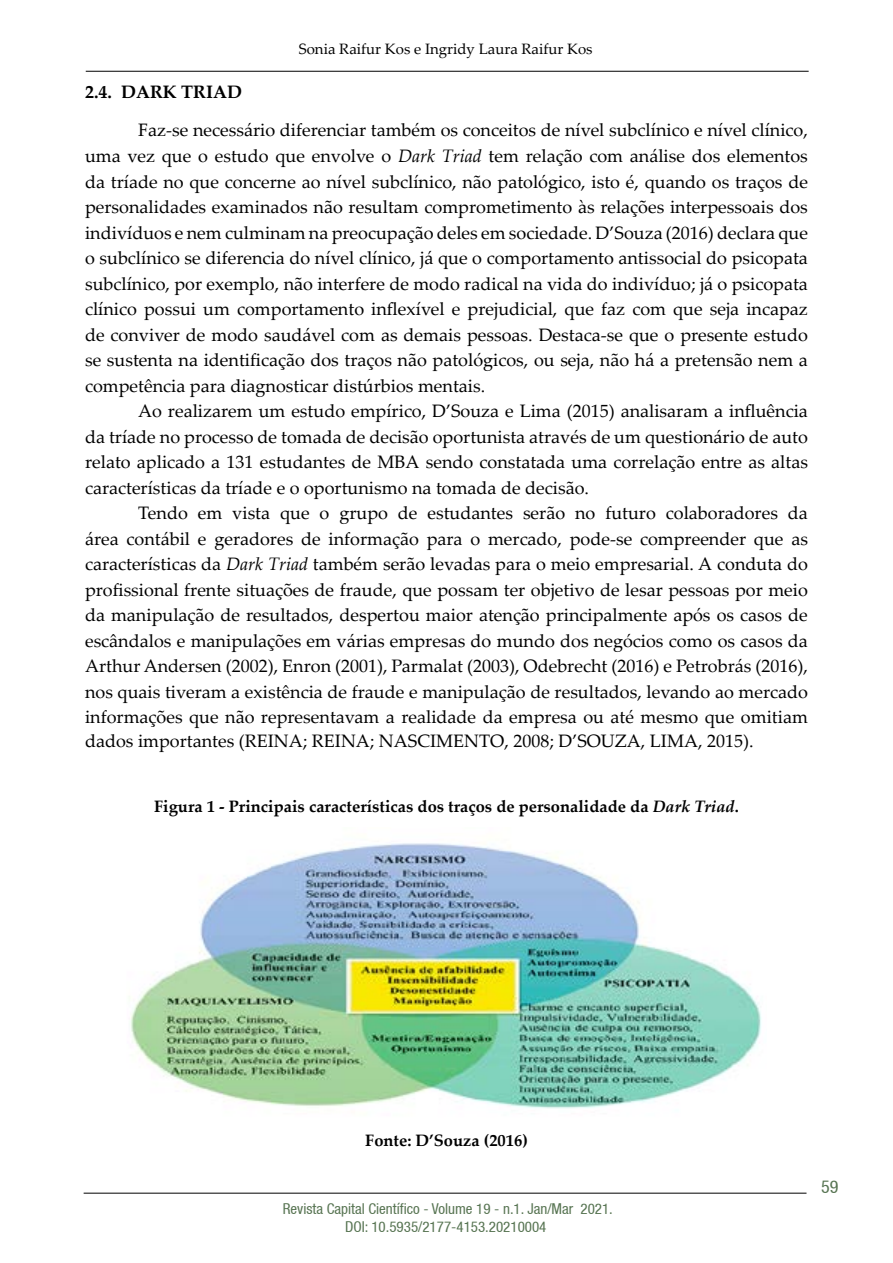
<style>
.page{position:relative;width:893px;height:1263px;background:#fff}
.page>*{position:absolute;margin:0;border:0;box-sizing:border-box;transform-origin:0 0}
.t1{font:18px/25.5px "Palatino Linotype";color:#000;text-align:justify}
.t2{font:700 18px "Palatino Linotype";color:#000}
.t3{font:condensed 18px "Helvetica 57";color:#577452}
.t4{font:700 16.5px "Palatino Linotype";color:#000}
.t5{font:condensed 15px/18px "Helvetica 57";color:#577452;text-align:center}
.t6{font:15px "Palatino Linotype";color:#000}
.s1{font-style:italic}
</style>
<div class="page">
<hr style="left:86px;top:71px;width:723px;height:1px;background:#000">
<hr style="left:84px;top:1193px;width:722px;height:1px;background:#000">
<img style="left:129px;top:843px;width:633px;height:266px">
<p class="t6" style="left:299px;top:38px;width:295px">Sonia Raifur Kos e Ingridy Laura Raifur Kos</p>
<p class="t2" style="left:85px;top:79px;width:158px">2.4. DARK TRIAD</p>
<p class="t1" style="left:85px;top:117px;width:724px;text-indent:53px">Faz-se necessário diferenciar também os conceitos de nível subclínico e nível clínico, uma vez que o estudo que envolve o <span class="s1">Dark Triad</span> tem relação com análise dos elementos da tríade no que concerne ao nível subclínico, não patológico, isto é, quando os traços de personalidades examinados não resultam comprometimento às relações interpessoais dos indivíduos e nem culminam na preocupação deles em sociedade. D’Souza (2016) declara que o subclínico se diferencia do nível clínico, já que o comportamento antissocial do psicopata subclínico, por exemplo, não interfere de modo radical na vida do indivíduo; já o psicopata clínico possui um comportamento inflexível e prejudicial, que faz com que seja incapaz de conviver de modo saudável com as demais pessoas. Destaca-se que o presente estudo se sustenta na identificação dos traços não patológicos, ou seja, não há a pretensão nem a competência para diagnosticar distúrbios mentais.</p>
<p class="t1" style="left:85px;top:397px;width:724px;text-indent:53px">Ao realizarem um estudo empírico, D’Souza e Lima (2015) analisaram a influência da tríade no processo de tomada de decisão oportunista através de um questionário de auto relato aplicado a 131 estudantes de MBA sendo constatada uma correlação entre as altas características da tríade e o oportunismo na tomada de decisão.</p>
<p class="t1" style="left:85px;top:500px;width:724px;text-indent:53px">Tendo em vista que o grupo de estudantes serão no futuro colaboradores da área contábil e geradores de informação para o mercado, pode-se compreender que as características da <span class="s1">Dark Triad</span> também serão levadas para o meio empresarial. A conduta do profissional frente situações de fraude, que possam ter objetivo de lesar pessoas por meio da manipulação de resultados, despertou maior atenção principalmente após os casos de escândalos e manipulações em várias empresas do mundo dos negócios como os casos da Arthur Andersen (2002), Enron (2001), Parmalat (2003), Odebrecht (2016) e Petrobrás (2016), nos quais tiveram a existência de fraude e manipulação de resultados, levando ao mercado informações que não representavam a realidade da empresa ou até mesmo que omitiam dados importantes (REINA; REINA; NASCIMENTO, 2008; D’SOUZA, LIMA, 2015).</p>
<p class="t4" style="left:154px;top:794px;width:586px">Figura 1 - Principais características dos traços de personalidade da <span class="s1">Dark Triad</span>.</p>
<p class="t4" style="left:365px;top:1129px;width:164px">Fonte: D’Souza (2016)</p>
<p class="t5" style="left:283px;top:1199px;width:332px">Revista Capital Científico - Volume 19 - n.1. Jan/Mar 2021.<br>DOI: 10.5935/2177-4153.20210004</p>
<p class="t3" style="left:821px;top:1176px;width:19px">59</p>
</div>
